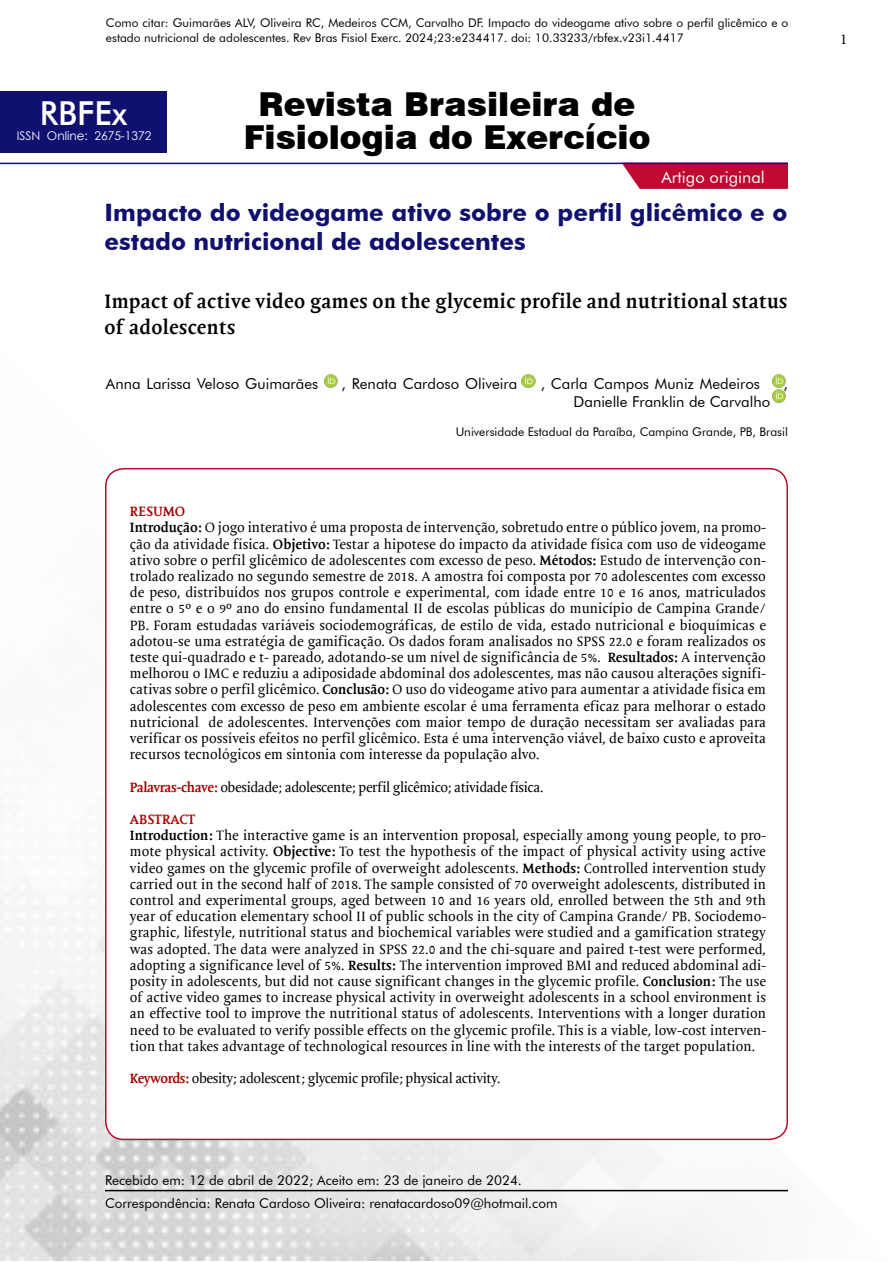
<style>
.page{position:relative;width:893px;height:1263px;background:#fff}
.page>*{position:absolute;margin:0;border:0;box-sizing:border-box;transform-origin:0 0}
.t1{font:900 33px "Swiss 721 BT";color:#000}
.t2{font:500 33px "Futura BT";color:#fff}
.t3{font:700 24px/28.8px "Futura BT";color:#101070}
.t4{font:700 19.5px/25.5px "Mantika Book W01";letter-spacing:.02em;color:#000}
.t5{font:16.5px "Futura BT";color:#fff}
.t6{font:15px "Futura BT";color:#000}
.t7{font:15px "Minion Pro";color:#000}
.t8{font:13.5px/16.2px "Mantika Book W01";color:#000}
.t9{font:13.5px "Mantika Book W01";letter-spacing:-.03em;color:#000}
.t10{font:13.5px "Futura BT";color:#000}
.t11{font:12px/14.4px "Futura BT";color:#000}
.t12{font:12px "Century Gothic";color:#fff}
.s1{font-weight:700;color:#a60000}
.s2{font-weight:700}
</style>
<div class="page">
<img style="left:0;top:468px;width:788px;height:793px">
<div style="left:106px;top:469px;width:681px;height:670px;background:#fff;border-radius:18px"></div>
<hr style="left:105px;top:1190px;width:683px;height:1px;background:#000">
<div style="left:0;top:91px;width:167px;height:62px;background:#101070"></div>
<svg style="left:622px;top:164px;width:166px;height:25px;background:#c1173d"></svg>
<hr style="left:0;top:163px;width:788px;height:1px;background:#101070">
<img style="left:324px;top:374px;width:14px;height:14px">
<img style="left:521px;top:374px;width:15px;height:14px">
<img style="left:772px;top:374px;width:14px;height:29px">
<p class="t11" style="left:106px;top:16px;width:684px">Como citar: Guimarães ALV, Oliveira RC, Medeiros CCM, Carvalho DF. Impacto do videogame ativo sobre o perfil glicêmico e o estado nutricional de adolescentes. Rev Bras Fisiol Exerc. 2024;23:e234417. doi: 10.33233/rbfex.v23i1.4417</p>
<h1 class="t1" style="left:259px;top:84px;width:378px">Revista Brasileira de</h1>
<h1 class="t2" style="left:40px;top:93px;width:89px">RBFEx</h1>
<p class="t12" style="left:17px;top:128px;width:136px">ISSN Online: 2675-1372</p>
<h1 class="t1" style="left:244px;top:117px;width:408px">Fisiologia do Exercício</h1>
<p class="t5" style="left:661px;top:167px;width:105px">Artigo original</p>
<h2 class="t3" style="left:105px;top:198px;width:684px">Impacto do videogame ativo sobre o perfil glicêmico e o estado nutricional de adolescentes</h2>
<h3 class="t4" style="left:105px;top:289px;width:684px">Impact of active video games on the glycemic profile and nutritional status of adolescents</h3>
<p class="t6" style="left:106px;top:375px;width:214px">Anna Larissa Veloso Guimarães</p>
<p class="t6" style="left:342px;top:375px;width:177px">, Renata Cardoso Oliveira</p>
<p class="t6" style="left:541px;top:375px;width:221px">, Carla Campos Muniz Medeiros</p>
<p class="t6" style="left:783px;top:375px;width:6px">,</p>
<p class="t6" style="left:574px;top:393px;width:198px">Danielle Franklin de Carvalho</p>
<p class="t11" style="left:456px;top:424px;width:334px">Universidade Estadual da Paraíba, Campina Grande, PB, Brasil</p>
<p class="t8" style="left:130px;top:504px;width:638px"><span class="s1">RESUMO<br></span><span class="s2">Introdução:</span> O jogo interativo é uma proposta de intervenção, sobretudo entre o público jovem, na promo&shy;ção da atividade física. <span class="s2">Objetivo:</span> Testar a hipotese do impacto da atividade física com uso de videogame ativo sobre o perfil glicêmico de adolescentes com excesso de peso. <span class="s2">Métodos:</span> Estudo de intervenção con&shy;trolado realizado no segundo semestre de 2018. A amostra foi composta por 70 adolescentes com excesso de peso, distribuídos nos grupos controle e experimental, com idade entre 10 e 16 anos, matriculados entre o 5º e o 9º ano do ensino fundamental II de escolas públicas do município de Campina Grande/ PB. Foram estudadas variáveis sociodemográficas, de estilo de vida, estado nutricional e bioquímicas e adotou-se uma estratégia de gamificação. Os dados foram analisados no SPSS 22.0 e foram realizados os teste qui-quadrado e t- pareado, adotando-se um nível de significância de 5%. <span class="s2">Resultados:</span> A intervenção melhorou o IMC e reduziu a adiposidade abdominal dos adolescentes, mas não causou alterações signifi&shy;cativas sobre o perfil glicêmico. <span class="s2">Conclusão:</span> O uso do videogame ativo para aumentar a atividade física em adolescentes com excesso de peso em ambiente escolar é uma ferramenta eficaz para melhorar o estado nutricional de adolescentes. Intervenções com maior tempo de duração necessitam ser avaliadas para verificar os possíveis efeitos no perfil glicêmico. Esta é uma intervenção viável, de baixo custo e aproveita recursos tecnológicos em sintonia com interesse da população alvo.</p>
<p class="t9" style="left:130px;top:779px;width:415px"><span class="s1">Palavras-chave:</span> obesidade; adolescente; perfil glicêmico; atividade física.</p>
<p class="t8" style="left:130px;top:811px;width:638px"><span class="s1">ABSTRACT<br></span><span class="s2">Introduction:</span> The interactive game is an intervention proposal, especially among young people, to pro&shy;mote physical activity. <span class="s2">Objective:</span> To test the hypothesis of the impact of physical activity using active video games on the glycemic profile of overweight adolescents. <span class="s2">Methods:</span> Controlled intervention study carried out in the second half of 2018. The sample consisted of 70 overweight adolescents, distributed in control and experimental groups, aged between 10 and 16 years old, enrolled between the 5th and 9th year of education elementary school II of public schools in the city of Campina Grande/ PB. Sociodemo&shy;graphic, lifestyle, nutritional status and biochemical variables were studied and a gamification strategy was adopted. The data were analyzed in SPSS 22.0 and the chi-square and paired t-test were performed, adopting a significance level of 5%. <span class="s2">Results:</span> The intervention improved BMI and reduced abdominal adi&shy;posity in adolescents, but did not cause significant changes in the glycemic profile. <span class="s2">Conclusion:</span> The use of active video games to increase physical activity in overweight adolescents in a school environment is an effective tool to improve the nutritional status of adolescents. Interventions with a longer duration need to be evaluated to verify possible effects on the glycemic profile. This is a viable, low-cost interven&shy;tion that takes advantage of technological resources in line with the interests of the target population.</p>
<p class="t9" style="left:130px;top:1071px;width:372px"><span class="s1">Keywords:</span> obesity; adolescent; glycemic profile; physical activity.</p>
<p class="t10" style="left:105px;top:1171px;width:418px">Recebido em: 12 de abril de 2022; Aceito em: 23 de janeiro de 2024.</p>
<p class="t10" style="left:105px;top:1195px;width:454px">Correspondência: Renata Cardoso Oliveira: renatacardoso09@hotmail.com</p>
<p class="t7" style="left:840px;top:29px;width:9px">1</p>
</div>
